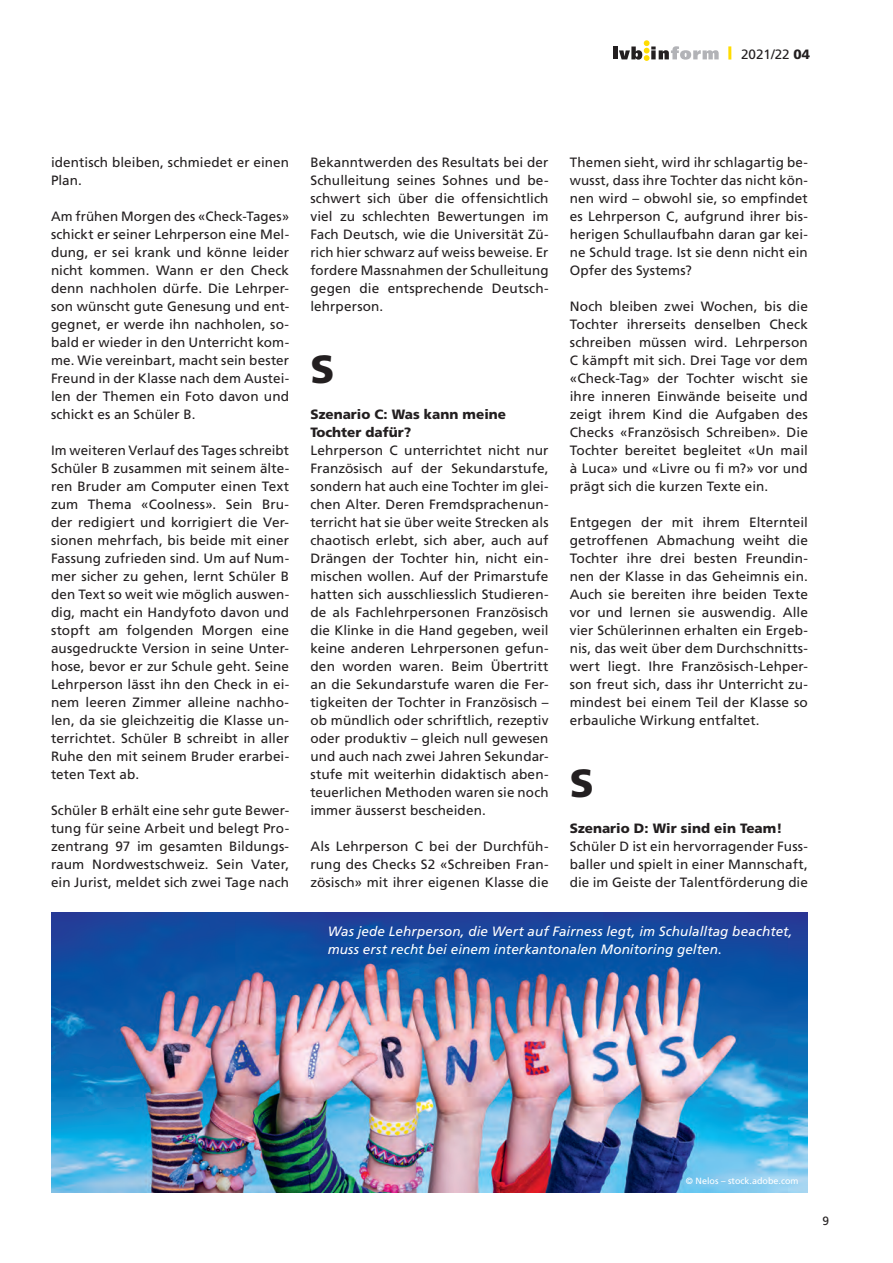
<style>
.page{position:relative;width:893px;height:1263px;background:#fff}
.page>*{position:absolute;margin:0;border:0;box-sizing:border-box;transform-origin:0 0}
.t1{font:900 39.3px "Frutiger LT Std";color:#231f20}
.t2{font:13.5px/18px "Frutiger LT Std";letter-spacing:.005em;color:#231f20;text-align:justify}
.t3{font:italic 13.5px/18px "Frutiger LT Std";letter-spacing:.005em;color:#fff}
.t4{font:900 13.5px/18px "Frutiger LT Std";color:#231f20}
.t5{font:12px "Frutiger LT Std";color:#231f20}
.t6{font:9px "Frutiger LT Std";color:#fff}
.s1{font-weight:900}
.s2{font-style:normal}
</style>
<div class="page">
<hr style="left:613px;top:47px;width:4px;height:12px;background:#231f20">
<svg style="left:619px;top:40px;width:100px;height:21px"></svg>
<hr style="left:728px;top:46px;width:3px;height:14px;background:#ffdc01">
<img style="left:51px;top:912px;width:757px;height:281px">
<p class="t2" style="left:741px;top:45px;width:71px">2021/22 <span class="s1">04</span></p>
<p class="t2" style="left:51px;top:153px;width:240px">identisch bleiben, schmiedet er einen<br>Plan.</p>
<p class="t2" style="left:51px;top:207px;width:240px">Am frühen Morgen des «Check-Tages» schickt er seiner Lehrperson eine Mel&shy;dung, er sei krank und könne leider nicht kommen. Wann er den Check denn nachholen dürfe. Die Lehrper&shy;son wünscht gute Genesung und ent&shy;gegnet, er werde ihn nachholen, so&shy;bald er wieder in den Unterricht kom&shy;me. Wie vereinbart, macht sein bester Freund in der Klasse nach dem Austei&shy;len der Themen ein Foto davon und schickt es an Schüler B.</p>
<p class="t2" style="left:51px;top:441px;width:240px">Im weiteren Verlauf des Tages schreibt Schüler B zusammen mit seinem älte&shy;ren Bruder am Computer einen Text zum Thema «Coolness». Sein Bru&shy;der redigiert und korrigiert die Ver&shy;sionen mehrfach, bis beide mit einer Fassung zufrieden sind. Um auf Num&shy;mer sicher zu gehen, lernt Schüler B den Text so weit wie möglich auswen&shy;dig, macht ein Handyfoto davon und stopft am folgenden Morgen eine ausgedruckte Version in seine Unter&shy;hose, bevor er zur Schule geht. Seine Lehrperson lässt ihn den Check in ei&shy;nem leeren Zimmer alleine nachho&shy;len, da sie gleichzeitig die Klasse un&shy;terrichtet. Schüler B schreibt in aller Ruhe den mit seinem Bruder erarbei&shy;teten Text ab.</p>
<p class="t2" style="left:51px;top:801px;width:240px">Schüler B erhält eine sehr gute Bewer&shy;tung für seine Arbeit und belegt Pro&shy;zentrang 97 im gesamten Bildungs&shy;raum Nordwestschweiz. Sein Vater, ein Jurist, meldet sich zwei Tage nach</p>
<p class="t2" style="left:570px;top:153px;width:240px">Themen sieht, wird ihr schlagartig be&shy;wusst, dass ihre Tochter das nicht kön&shy;nen wird – obwohl sie, so empfindet es Lehrperson C, aufgrund ihrer bis&shy;herigen Schullaufbahn daran gar kei&shy;ne Schuld trage. Ist sie denn nicht ein Opfer des Systems?</p>
<p class="t2" style="left:570px;top:297px;width:240px">Noch bleiben zwei Wochen, bis die Tochter ihrerseits denselben Check schreiben müssen wird. Lehrperson C kämpft mit sich. Drei Tage vor dem «Check-Tag» der Tochter wischt sie ihre inneren Einwände beiseite und zeigt ihrem Kind die Aufgaben des Checks «Französisch Schreiben». Die Tochter bereitet begleitet «Un mail à Luca» und «Livre ou fi m?» vor und prägt sich die kurzen Texte ein.</p>
<p class="t2" style="left:570px;top:513px;width:240px">Entgegen der mit ihrem Elternteil getroffenen Abmachung weiht die Tochter ihre drei besten Freundin&shy;nen der Klasse in das Geheimnis ein.<br>Auch sie bereiten ihre beiden Texte vor und lernen sie auswendig. Alle vier Schülerinnen erhalten ein Ergeb&shy;nis, das weit über dem Durchschnitts&shy;wert liegt. Ihre Französisch-Lehper&shy;son freut sich, dass ihr Unterricht zu&shy;mindest bei einem Teil der Klasse so erbauliche Wirkung entfaltet.</p>
<p class="t2" style="left:310px;top:153px;width:240px">Bekanntwerden des Resultats bei der Schulleitung seines Sohnes und be&shy;schwert sich über die offensichtlich viel zu schlechten Bewertungen im Fach Deutsch, wie die Universität Zü&shy;rich hier schwarz auf weiss beweise. Er fordere Massnahmen der Schulleitung gegen die entsprechende Deutsch&shy;lehrperson.</p>
<h1 class="t1" style="left:310px;top:345px;width:26px">S</h1>
<p class="t4" style="left:310px;top:405px;width:197px">Szenario C: Was kann meine<br>Tochter dafür?</p>
<p class="t2" style="left:310px;top:441px;width:240px">Lehrperson C unterrichtet nicht nur Französisch auf der Sekundarstufe, sondern hat auch eine Tochter im glei&shy;chen Alter. Deren Fremdsprachenun&shy;terricht hat sie über weite Strecken als chaotisch erlebt, sich aber, auch auf Drängen der Tochter hin, nicht ein&shy;mischen wollen. Auf der Primarstufe hatten sich ausschliesslich Studieren&shy;de als Fachlehrpersonen Französisch die Klinke in die Hand gegeben, weil keine anderen Lehrpersonen gefun&shy;den worden waren. Beim Übertritt an die Sekundarstufe waren die Fer&shy;tigkeiten der Tochter in Französisch – ob mündlich oder schriftlich, rezeptiv oder produktiv – gleich null gewesen und auch nach zwei Jahren Sekundar&shy;stufe mit weiterhin didaktisch aben&shy;teuerlichen Methoden waren sie noch immer äusserst bescheiden.</p>
<p class="t2" style="left:310px;top:837px;width:240px">Als Lehrperson C bei der Durchfüh&shy;rung des Checks S2 «Schreiben Fran&shy;zösisch» mit ihrer eigenen Klasse die</p>
<h1 class="t1" style="left:570px;top:759px;width:26px">S</h1>
<p class="t4" style="left:570px;top:819px;width:214px">Szenario D: Wir sind ein Team!</p>
<p class="t2" style="left:570px;top:837px;width:240px">Schüler D ist ein hervorragender Fuss&shy;baller und spielt in einer Mannschaft, die im Geiste der Talentförderung die</p>
<p class="t3" style="left:328px;top:922px;width:466px">Was jede Lehrperson, die Wert auf Fairness legt, im Schulalltag beachtet, muss erst recht bei einem interkantonalen Monitoring gelten<span class="s2">.</span></p>
<p class="t6" style="left:686px;top:1176px;width:114px">© Nelos – stock.adobe.com</p>
<p class="t5" style="left:822px;top:1213px;width:8px">9</p>
</div>
